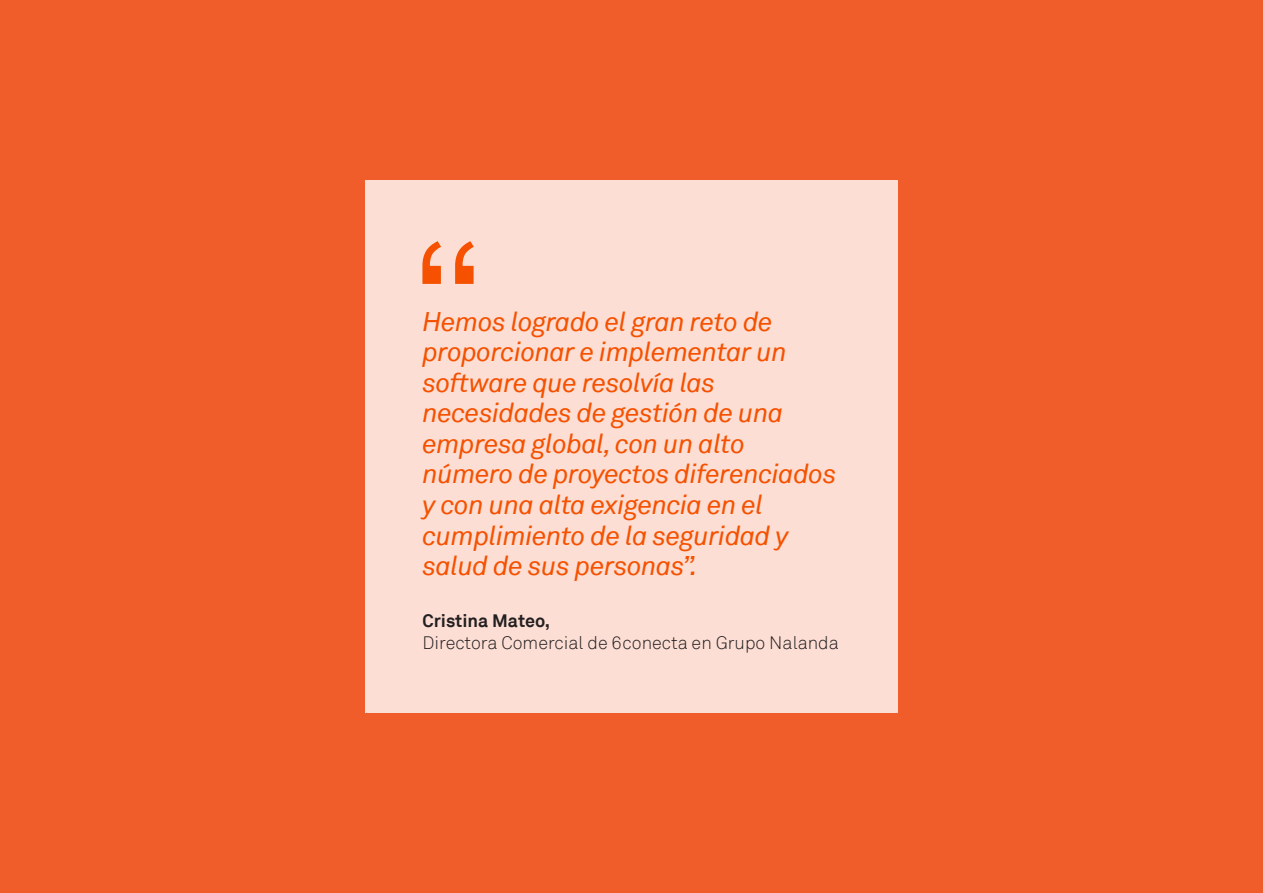
<style>
.page{position:relative;width:1263px;height:893px;background:#f05c2a}
.page>*{position:absolute;margin:0;border:0;box-sizing:border-box;transform-origin:0 0}
.t1{font:italic 27px/30.6px "Akkurat";letter-spacing:-.02em;color:#f55100}
.t2{font:300 18px "Akkurat";color:#231f20}
.t3{font:700 18px "Akkurat";color:#231f20}
</style>
<div class="page">
<div style="left:365px;top:180px;width:532px;height:532px;background:#fcded4"></div>
<svg style="left:422px;top:241px;width:52px;height:43px"></svg>
<p class="t1" style="left:422px;top:307px;width:415px">Hemos logrado el gran reto de proporcionar e implementar un software que resolvía las necesidades de gestión de una empresa global, con un alto número de proyectos diferenciados y con una alta exigencia en el cumplimiento de la seguridad y salud de sus personas”.</p>
<p class="t3" style="left:422px;top:609px;width:129px">Cristina Mateo,</p>
<p class="t2" style="left:422px;top:632px;width:418px">Directora Comercial de 6conecta en Grupo Nalanda</p>
</div>
